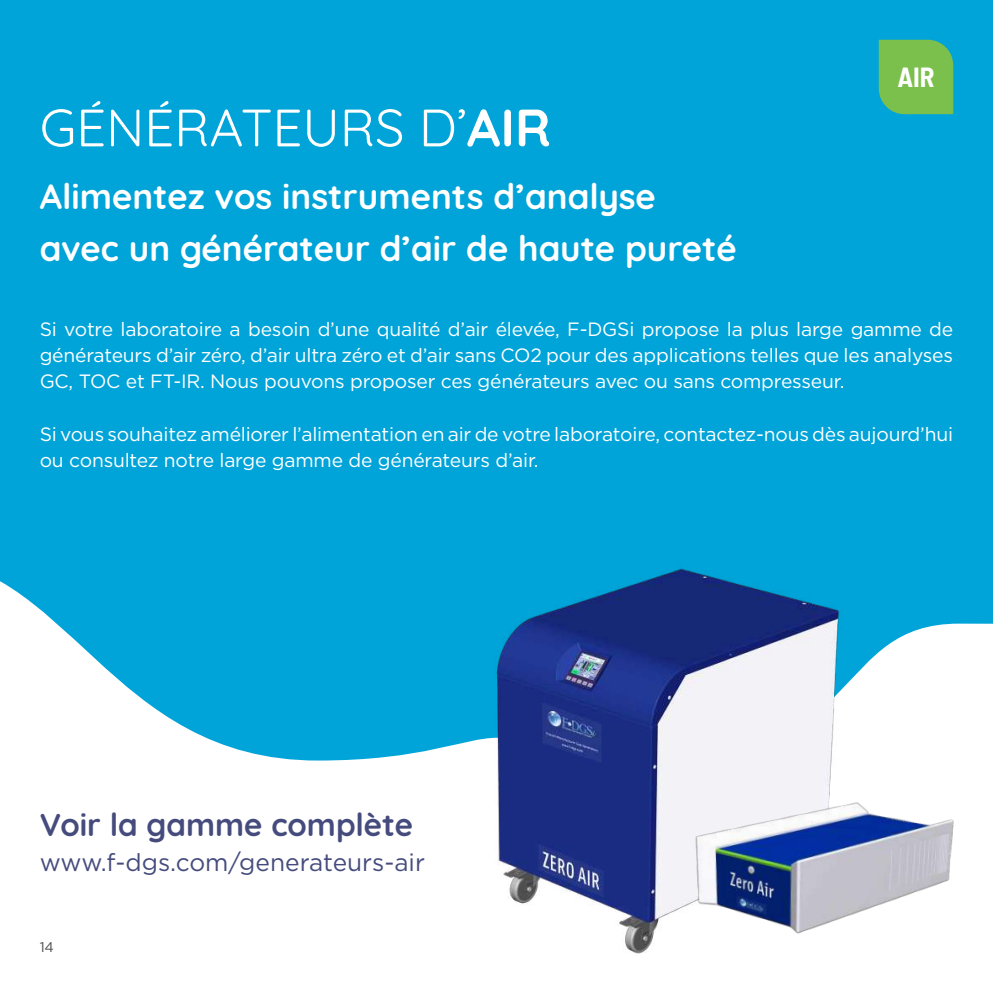
<style>
.page{position:relative;width:993px;height:993px;background:#fff}
.page>*{position:absolute;margin:0;border:0;box-sizing:border-box;transform-origin:0 0}
.t1{font:52.5px "Quicksand";color:#fff}
.t2{font:700 35px/52.5px "Quicksand";color:#fff}
.t3{font:700 31.5px "Quicksand";color:#454c7d}
.t4{font:700 semi-condensed 27.12px "Barlow";color:#fff}
.t5{font:24.5px "Gotham";color:#454c7d}
.t6{font:19.25px/26.2px "Gotham";letter-spacing:-.01em;color:#fff;text-align:justify}
.t7{font:14px "Gotham";color:#4b4c4d}
.s1{font-weight:700}
</style>
<div class="page">
<div style="left:0;top:0;width:992px;height:992px;background:#00a4d8"></div>
<svg style="left:0;top:581px;width:992px;height:411px;fill:#fff"></svg>
<div style="left:878px;top:40px;width:74px;height:74px;background:#7bbf4c"></div>
<img style="left:460px;top:568px;width:416px;height:418px">
<img style="left:687px;top:791px;width:275px;height:153px">
<h1 class="t1" style="left:40px;top:87px;width:512px">GÉNÉRATEURS D’<span class="s1">AIR</span></h1>
<h2 class="t2" style="left:40px;top:167px;width:698px">Alimentez vos instruments d’analyse avec un générateur d’air de haute pureté</h2>
<h3 class="t4" style="left:897px;top:60px;width:39px">AIR</h3>
<p class="t6" style="left:40px;top:315px;width:914px">Si votre laboratoire a besoin d’une qualité d’air élevée, F-DGSi propose la plus large gamme de générateurs d’air zéro, d’air ultra zéro et d’air sans CO2 pour des applications telles que les analyses GC, TOC et FT-IR. Nous pouvons proposer ces générateurs avec ou sans compresseur.</p>
<p class="t6" style="left:40px;top:420px;width:914px">Si vous souhaitez améliorer l’alimentation en air de votre laboratoire, contactez-nous dès aujourd’hui ou consultez notre large gamme de générateurs d’air.</p>
<h3 class="t3" style="left:40px;top:798px;width:375px">Voir la gamme complète</h3>
<p class="t5" style="left:40px;top:846px;width:386px">www.f-dgs.com/generateurs-air</p>
<p class="t7" style="left:40px;top:937px;width:16px">14</p>
</div>
